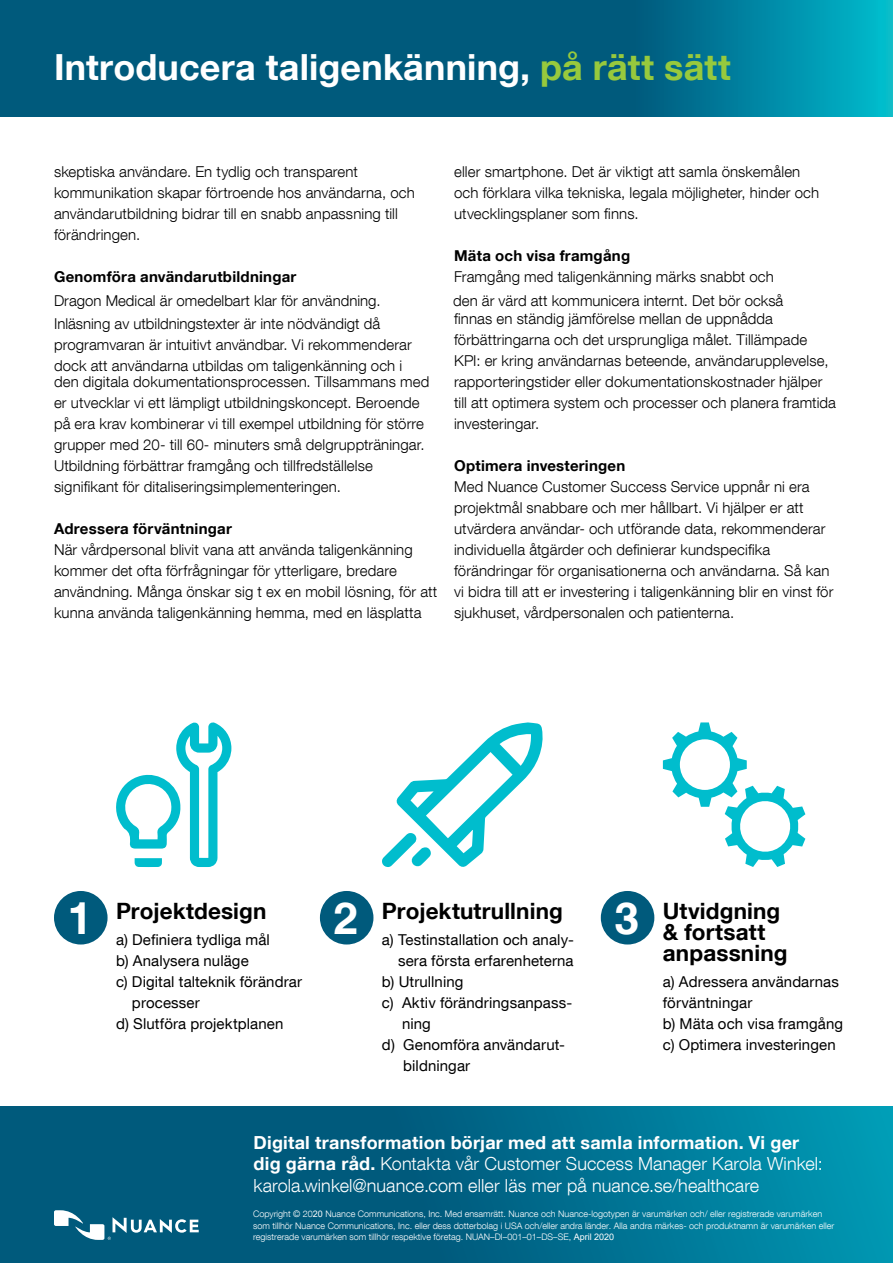
<style>
.page{position:relative;width:893px;height:1263px;background:#fff}
.page>*{position:absolute;margin:0;border:0;box-sizing:border-box;transform-origin:0 0}
.t1{font:700 45px "Helvetica LT Com";color:#fff}
.t2{font:700 36px "Helvetica Neue LT Com";letter-spacing:.005em;color:#fff}
.t3{font:700 22.5px/21px "Helvetica Neue LT Com";letter-spacing:.005em;color:#000}
.t4{font:300 18px/21.6px "Helvetica Neue LT Com";letter-spacing:.005em;color:#fff}
.t5{font:300 15px/21px "Helvetica Neue LT Com";letter-spacing:.005em;color:#000}
.t6{font:15px/21px "Helvetica Neue LT Com";letter-spacing:.005em;color:#000}
.t7{font:700 15px "Helvetica Neue LT Com";letter-spacing:.015em;color:#000}
.t8{font:300 9px/11.2px "Helvetica Neue LT Com";color:#fff}
.s1{color:#97c93d}
.s2{font-weight:700}
.s3{font-family:"Arial";font-weight:400}
</style>
<div class="page">
<svg style="left:0;top:1106px;width:893px;height:157px;background:#006b8b"></svg>
<svg style="left:0;top:0;width:893px;height:117px;background:#006788"></svg>
<svg style="left:54px;top:1210px;width:145px;height:30px"></svg>
<div style="left:601px;top:891px;width:53px;height:53px;background:#005a7c;border-radius:50%"></div>
<div style="left:320px;top:891px;width:53px;height:53px;background:#005a7c;border-radius:50%"></div>
<div style="left:54px;top:891px;width:54px;height:53px;background:#005a7c;border-radius:50%"></div>
<svg style="left:663px;top:722px;width:142px;height:145px"></svg>
<svg style="left:382px;top:722px;width:161px;height:145px"></svg>
<svg style="left:116px;top:722px;width:115px;height:145px"></svg>
<h2 class="t2" style="left:54px;top:44px;width:678px">Introducera taligenkänning, <span class="s1">på rätt sätt</span></h2>
<p class="t5" style="left:454px;top:161px;width:367px">eller smartphone. Det är viktigt att samla önskemålen och förklara vilka tekniska, legala möjligheter, hinder och utvecklingsplaner som finns.</p>
<p class="t7" style="left:454px;top:246px;width:178px">Mäta och visa framgång</p>
<p class="t5" style="left:454px;top:266px;width:321px">Framgång med taligenkänning märks snabbt och</p>
<p class="t5" style="left:454px;top:308px;width:383px">finnas en ständig jämförelse mellan de uppnådda förbättringarna och det ursprungliga målet. Tillämpade KPI: er kring användarnas beteende, användarupplevelse, rapporteringstider eller dokumentationskostnader hjälper till att optimera system och processer och planera framtida investeringar.</p>
<p class="t7" style="left:454px;top:456px;width:173px">Optimera investeringen</p>
<p class="t5" style="left:454px;top:476px;width:381px">Med Nuance Customer Success Service uppnår ni era projektmål snabbare och mer hållbart. Vi hjälper er att utvärdera användar- och utförande data, rekommenderar individuella åtgärder och definierar kundspecifika förändringar för organisationerna och användarna. Så kan vi bidra till att er investering i taligenkänning blir en vinst för sjukhuset, vårdpersonalen och patienterna.</p>
<p class="t5" style="left:54px;top:161px;width:362px">skeptiska användare. En tydlig och transparent kommunikation skapar förtroende hos användarna, och användarutbildning bidrar till en snabb anpassning till förändringen.</p>
<p class="t7" style="left:54px;top:267px;width:244px">Genomföra användarutbildningar</p>
<p class="t5" style="left:54px;top:290px;width:328px">Dragon Medical är omedelbart klar för användning.</p>
<p class="t5" style="left:453px;top:290px;width:332px">den är värd att kommunicera internt. Det bör också</p>
<p class="t5" style="left:54px;top:313px;width:359px">Inläsning av utbildningstexter är inte nödvändigt då programvaran är intuitivt användbar. Vi rekommenderar dock att användarna utbildas om taligenkänning och i</p>
<p class="t5" style="left:54px;top:371px;width:377px">den digitala dokumentationsprocessen. Tillsammans med er utvecklar vi ett lämpligt utbildningskoncept. Beroende på era krav kombinerar vi till exempel utbildning för större grupper med 20- till 60- minuters små delgruppträningar.<br>Utbildning förbättrar framgång och tillfredställelse signifikant för ditaliseringsimplementeringen.</p>
<p class="t7" style="left:54px;top:519px;width:179px">Adressera förväntningar</p>
<p class="t5" style="left:54px;top:539px;width:385px">När vårdpersonal blivit vana att använda taligenkänning kommer det ofta förfrågningar för ytterligare, bredare användning. Många önskar sig t ex en mobil lösning, för att kunna använda taligenkänning hemma, med en läsplatta</p>
<h1 class="t1" style="left:68px;top:890px;width:27px">1</h1>
<h1 class="t1" style="left:334px;top:890px;width:27px">2</h1>
<h1 class="t1" style="left:614px;top:890px;width:27px">3</h1>
<h3 class="t3" style="left:116px;top:900px;width:152px">Projektdesign</h3>
<p class="t6" style="left:116px;top:928px;width:155px">a) Definiera tydliga mål</p>
<p class="t6" style="left:116px;top:949px;width:134px">b) Analysera nuläge</p>
<p class="t6" style="left:116px;top:970px;width:187px">c) Digital talteknik förändrar</p>
<p class="t6" style="left:132px;top:991px;width:69px">processer</p>
<p class="t6" style="left:116px;top:1012px;width:169px">d) Slutföra projektplanen</p>
<h3 class="t3" style="left:382px;top:900px;width:182px">Projektutrullning</h3>
<p class="t6" style="left:382px;top:928px;width:193px">a) Testinstallation och analy-</p>
<p class="t6" style="left:398px;top:949px;width:177px">sera första erfarenheterna</p>
<p class="t6" style="left:382px;top:970px;width:83px">b) Utrullning</p>
<p class="t6" style="left:382px;top:991px;width:192px">c) Aktiv förändringsanpass-</p>
<p class="t6" style="left:402px;top:1012px;width:30px">ning</p>
<p class="t6" style="left:382px;top:1033px;width:185px">d) Genomföra användarut-</p>
<p class="t6" style="left:403px;top:1054px;width:68px">bildningar</p>
<h3 class="t3" style="left:663px;top:900px;width:126px">Utvidgning &amp; fortsatt anpassning</h3>
<p class="t6" style="left:663px;top:970px;width:182px">a) Adressera användarnas förväntningar<br>b) Mäta och visa framgång c) Optimera investeringen</p>
<p class="t4" style="left:254px;top:1131px;width:571px"><span class="s2">Digital transformation börjar med att samla information. Vi ger dig gärna råd.</span> Kontakta vår Customer Success Manager Karola Winkel: karola.winkel@nuance.com eller läs mer på nuance.se/healthcare</p>
<p class="t8" style="left:253px;top:1208px;width:583px">Copyright © 20<span class="s3">20</span> Nuance Communications, Inc. Med ensamrätt. Nuance och Nuance-logotypen är varumärken och/ eller registrerade varumärken som tillhör Nuance Communications, Inc. eller dess dotterbolag i USA och/eller andra länder. Alla andra märkes- och produktnamn är varumärken eller registrerade varumärken som tillhör respektive företag. NUAN–DI–001–01–DS–SE, <span class="s3">April 2020</span></p>
</div>
